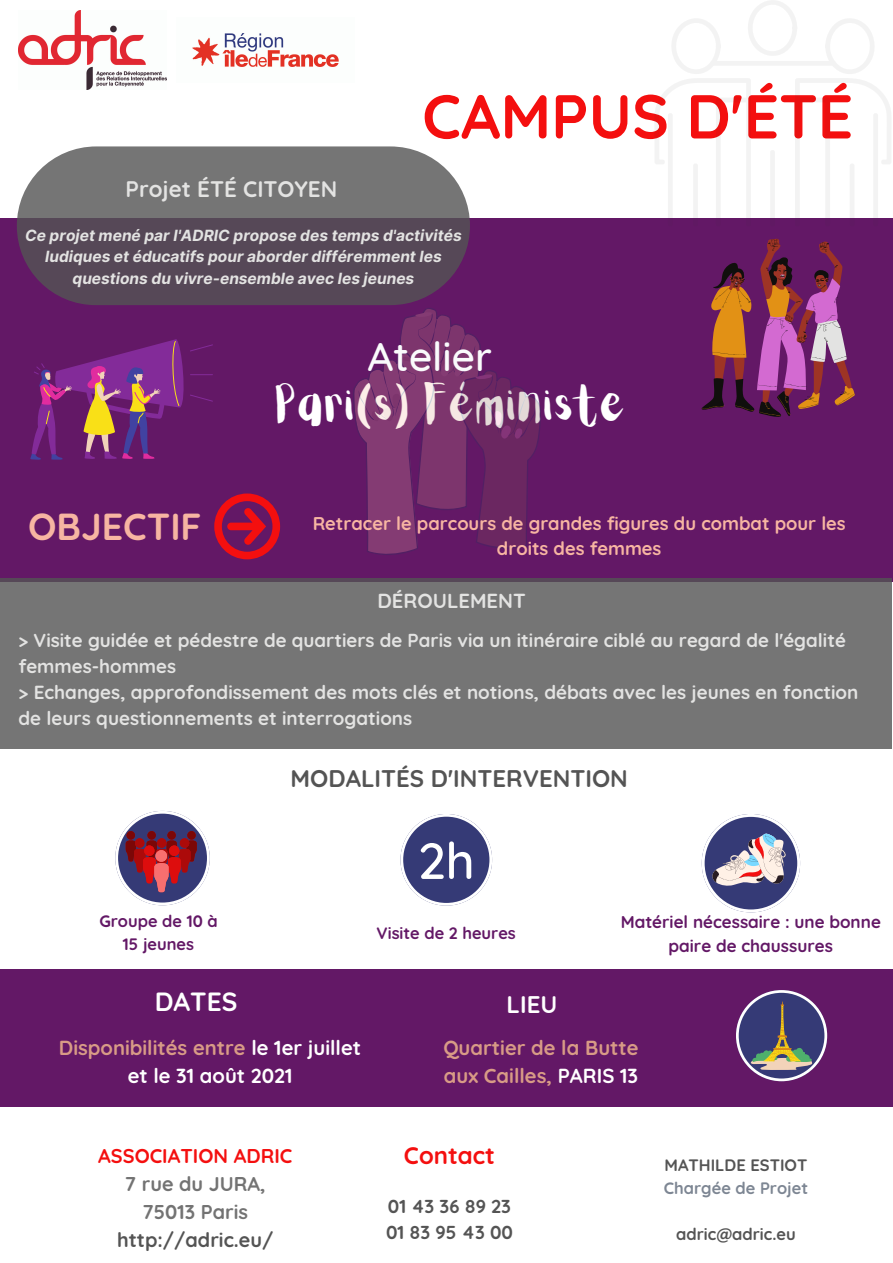
<style>
.page{position:relative;width:893px;height:1263px;background:#fff}
.page>*{position:absolute;margin:0;border:0;box-sizing:border-box;transform-origin:0 0}
.t1{font:700 61.88px "Quicksand";color:#f40f0f}
.t2{font:500 50.62px "Quicksand";color:#fff}
.t3{font:40.65px "Aloja Extended";color:#fff}
.t4{font:500 40.65px "Quicksand";color:#fafbfc}
.t5{font:700 37.5px "Quicksand";color:#f7b5a2}
.t6{font:700 26.25px "Quicksand";color:#fff}
.t7{font:700 24px "Quicksand";color:#545454}
.t8{font:700 24px "Quicksand";color:#f40f0f}
.t9{font:700 24px "Quicksand";color:#fff}
.t10{font:700 22.42px "Quicksand";color:#e3e3e2}
.t11{font:700 20.25px/28.1px "Quicksand";color:#fff;text-align:center}
.t12{font:700 20.25px/28.1px "Quicksand";color:#d89b86}
.t13{font:700 20.25px "Quicksand";color:#e3e3e2}
.t14{font:700 19.88px "Quicksand";color:#737373}
.t15{font:700 19.88px "Quicksand";color:#f40f0f}
.t16{font:700 19.88px "Quicksand";color:#545454}
.t17{font:700 18.9px/25.9px "Quicksand";color:#e3e3e2}
.t18{font:700 18.75px/25.9px "Quicksand";color:#e3e3e2}
.t19{font:700 18.67px "Quicksand";color:#545454}
.t20{font:700 18.38px/25.6px "Quicksand";color:#f7b5a2;text-align:center}
.t21{font:700 17.1px/23.9px "Quicksand";color:#631866;text-align:center}
.t22{font:700 16.5px/23.1px "Quicksand";color:#631866;text-align:center}
.t23{font:700 16.5px "Quicksand";color:#545454}
.t24{font:700 16.5px "Quicksand";color:#7d8693}
.t25{font:italic 700 15.45px/21.5px "Inter";color:#e3e3e2;text-align:center}
.s1{color:#d89b86}
.s2{color:#fff}
</style>
<div class="page">
<div style="left:0;top:218px;width:893px;height:364px;background:#631866"></div>
<div style="left:0;top:969px;width:893px;height:160px;background:#631866"></div>
<div style="left:0;top:1107px;width:893px;height:156px;background:#fff"></div>
<div style="left:0;top:579px;width:891px;height:170px;background:#757575"></div>
<svg style="left:214px;top:493px;width:66px;height:66px"></svg>
<svg style="left:115px;top:811px;width:95px;height:94px"></svg>
<div style="left:155px;top:850px;width:12px;height:12px;background:#f86f6f;border-radius:50%"></div>
<svg style="left:701px;top:814px;width:99px;height:98px"></svg>
<svg style="left:736px;top:990px;width:91px;height:91px"></svg>
<svg style="left:30px;top:339px;width:183px;height:121px"></svg>
<svg style="left:701px;top:238px;width:154px;height:179px"></svg>
<svg style="left:353px;top:308px;width:188px;height:247px"></svg>
<svg style="left:400px;top:814px;width:92px;height:92px"></svg>
<svg style="left:17px;top:146px;width:453px;height:159px;background:#6a606a"></svg>
<img style="left:19px;top:11px;width:148px;height:78px">
<img style="left:192px;top:33px;width:147px;height:34px">
<svg style="left:655px;top:0;width:236px;height:218px"></svg>
<p class="t10" style="left:125px;top:175px;width:213px">Projet ÉTÉ CITOYEN</p>
<p class="t1" style="left:422px;top:77px;width:432px">CAMPUS D'ÉTÉ</p>
<p class="t25" style="left:25px;top:224px;width:438px">Ce projet mené par l'ADRIC propose des temps d'activités ludiques et éducatifs pour aborder différemment les questions du vivre-ensemble avec les jeunes</p>
<p class="t4" style="left:367px;top:330px;width:126px">Atelier</p>
<p class="t5" style="left:28px;top:502px;width:175px">OBJECTIF</p>
<p class="t3" style="left:276px;top:387px;width:353px">Pari(s) Féministe</p>
<p class="t20" style="left:313px;top:510px;width:534px">Retracer le parcours de grandes figures du combat pour les droits des femmes</p>
<p class="t13" style="left:377px;top:588px;width:150px">DÉROULEMENT</p>
<p class="t18" style="left:19px;top:627px;width:829px">&gt; Visite guidée et pédestre de quartiers de Paris via un itinéraire ciblé au regard de l'égalité femmes-hommes</p>
<p class="t17" style="left:19px;top:679px;width:841px">&gt; Echanges, approfondissement des mots clés et notions, débats avec les jeunes en fonction de leurs questionnements et interrogations</p>
<p class="t7" style="left:291px;top:763px;width:339px">MODALITÉS D'INTERVENTION</p>
<p class="t2" style="left:418px;top:828px;width:59px">2h</p>
<p class="t22" style="left:99px;top:910px;width:120px">Groupe de 10 à<br>15 jeunes</p>
<p class="t22" style="left:377px;top:921px;width:141px">Visite de 2 heures</p>
<p class="t21" style="left:620px;top:909px;width:262px">Matériel nécessaire : une bonne paire de chaussures</p>
<p class="t6" style="left:155px;top:985px;width:84px">DATES</p>
<p class="t11" style="left:59px;top:1033px;width:304px"><span class="s1">Disponibilités entre</span> le 1er juillet et le 31 août 2021</p>
<p class="t15" style="left:98px;top:1143px;width:195px">ASSOCIATION ADRIC</p>
<p class="t14" style="left:125px;top:1171px;width:142px">7 rue du JURA,</p>
<p class="t14" style="left:142px;top:1199px;width:107px">75013 Paris</p>
<p class="t16" style="left:117px;top:1226px;width:158px">http://adric.eu/</p>
<p class="t9" style="left:506px;top:989px;width:52px">LIEU</p>
<p class="t12" style="left:443px;top:1033px;width:197px">Quartier de la Butte aux Cailles, <span class="s2">PARIS 13</span></p>
<p class="t8" style="left:404px;top:1140px;width:93px">Contact</p>
<p class="t19" style="left:388px;top:1194px;width:125px">01 43 36 89 23</p>
<p class="t19" style="left:386px;top:1220px;width:128px">01 83 95 43 00</p>
<p class="t23" style="left:664px;top:1154px;width:144px">MATHILDE ESTIOT</p>
<p class="t24" style="left:664px;top:1177px;width:146px">Chargée de Projet</p>
<p class="t23" style="left:676px;top:1223px;width:121px">adric@adric.eu</p>
</div>
